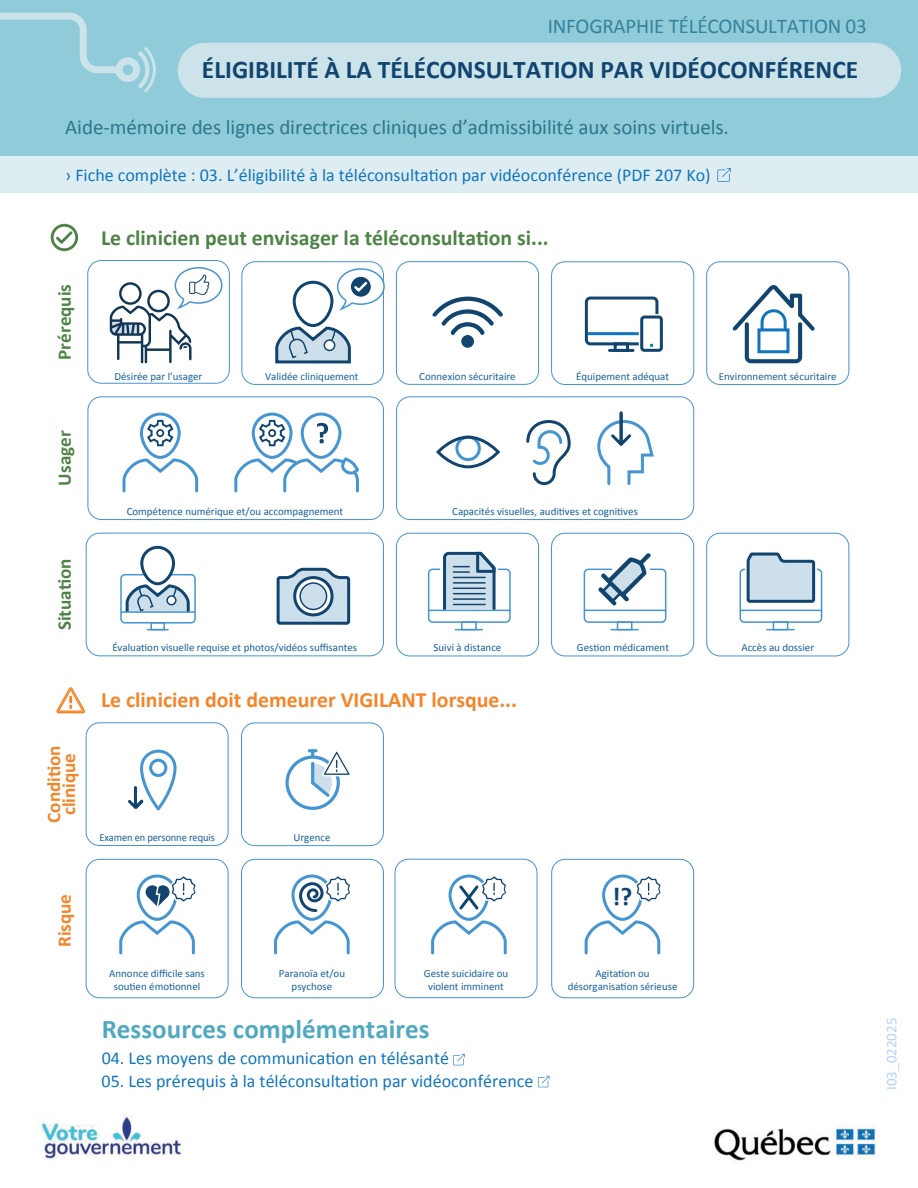
<style>
.page{position:relative;width:918px;height:1188px;background:#fff}
.page>*{position:absolute;margin:0;border:0;box-sizing:border-box;transform-origin:0 0}
.t1{font:700 27px "Calibri";color:#50a9c1}
.t2{font:700 25.65px "Calibri";color:#11456f}
.t3{font:700 25.5px "Calibri";color:#11456f}
.t4{font:700 21.75px "Calibri";color:#4e8346}
.t5{font:700 21.75px "Calibri";color:#f58529}
.t6{font:21px "Calibri";letter-spacing:-.005em;color:#2d778c}
.t7{font:21px "Calibri";letter-spacing:-.01em;color:#37839b}
.t8{font:700 19.05px "Calibri";color:#4e8346}
.t9{font:700 19.05px/15px "Calibri";color:#f58529;text-align:center}
.t10{font:18px "Calibri";color:#1075bc}
.t11{font:15px "Calibri";color:#b7d2fb}
.t12{font:10.95px/13px "Calibri";color:#16609d;text-align:center}
.t13{font:10.95px "Calibri";color:#16609d;scale:.96 1}
</style>
<div class="page">
<div style="left:0;top:0;width:918px;height:160px;background:#90cbda"></div>
<div style="left:178px;top:43px;width:723px;height:55px;background:#cce3ea;border-radius:28px"></div>
<svg style="left:0;top:13px;width:156px;height:79px"></svg>
<img style="left:41px;top:1116px;width:835px;height:46px">
<div style="left:0;top:157px;width:918px;height:36px;background:#deedf1"></div>
<div style="left:585px;top:297px;width:73px;height:48px;border:3px solid #11456f;border-radius:4px"></div>
<hr style="left:588px;top:332px;width:69px;height:3px;background:#1075bc">
<div style="left:614px;top:342px;width:15px;height:10px;border:3px solid #11456f"></div>
<hr style="left:610px;top:349px;width:23px;height:3px;background:#11456f">
<div style="left:584px;top:569px;width:82px;height:54px;border:2px solid #4495d1;border-radius:4px"></div>
<hr style="left:584px;top:610px;width:82px;height:1px;background:#4495d1">
<div style="left:617px;top:621px;width:16px;height:9px;border:2px solid #4495d1"></div>
<svg style="left:611px;top:629px;width:27px;height:1px"></svg>
<div style="left:428px;top:569px;width:83px;height:54px;border:2px solid #4495d1;border-radius:4px"></div>
<hr style="left:429px;top:610px;width:81px;height:1px;background:#4495d1">
<div style="left:461px;top:621px;width:16px;height:9px;border:2px solid #4495d1"></div>
<svg style="left:455px;top:629px;width:27px;height:1px"></svg>
<svg style="left:50px;top:223px;width:29px;height:29px"></svg>
<div style="left:88px;top:260px;width:142px;height:123px;border:1px solid #4495d1;border-radius:14px"></div>
<div style="left:396px;top:261px;width:143px;height:124px;border:1px solid #4495d1;border-radius:14px"></div>
<div style="left:551px;top:262px;width:143px;height:123px;border:1px solid #4495d1;border-radius:14px"></div>
<div style="left:396px;top:397px;width:298px;height:123px;border:1px solid #4495d1;border-radius:14px"></div>
<div style="left:88px;top:397px;width:296px;height:123px;border:1px solid #4495d1;border-radius:14px"></div>
<div style="left:86px;top:533px;width:298px;height:123px;border:1px solid #4495d1;border-radius:14px"></div>
<div style="left:551px;top:533px;width:143px;height:123px;border:1px solid #4495d1;border-radius:14px"></div>
<div style="left:707px;top:533px;width:142px;height:123px;border:1px solid #4495d1;border-radius:14px"></div>
<div style="left:396px;top:533px;width:143px;height:123px;border:1px solid #4495d1;border-radius:14px"></div>
<div style="left:293px;top:281px;width:40px;height:46px;border:3px solid #11456f;border-radius:19px"></div>
<svg style="left:275px;top:325px;width:76px;height:39px"></svg>
<svg style="left:122px;top:458px;width:77px;height:35px"></svg>
<svg style="left:141px;top:414px;width:38px;height:43px"></svg>
<div style="left:140px;top:413px;width:41px;height:46px;border:3px solid #4495d1;border-radius:19px"></div>
<svg style="left:274px;top:920px;width:76px;height:35px"></svg>
<svg style="left:293px;top:876px;width:38px;height:43px"></svg>
<div style="left:291px;top:875px;width:41px;height:46px;border:3px solid #4495d1;border-radius:19px"></div>
<svg style="left:431px;top:920px;width:76px;height:35px"></svg>
<div style="left:449px;top:875px;width:40px;height:46px;border:3px solid #4495d1;border-radius:19px"></div>
<div style="left:86px;top:723px;width:142px;height:123px;border:1px solid #4495d1;border-radius:14px"></div>
<div style="left:241px;top:723px;width:143px;height:123px;border:1px solid #4495d1;border-radius:14px"></div>
<div style="left:395px;top:859px;width:142px;height:139px;border:1px solid #4495d1;border-radius:14px"></div>
<div style="left:86px;top:859px;width:142px;height:139px;border:1px solid #4495d1;border-radius:14px"></div>
<div style="left:241px;top:859px;width:143px;height:139px;border:1px solid #4495d1;border-radius:14px"></div>
<div style="left:242px;top:262px;width:142px;height:123px;border:1px solid #4495d1;border-radius:14px"></div>
<div style="left:461px;top:335px;width:13px;height:13px;background:#11456f;border-radius:50%"></div>
<svg style="left:432px;top:297px;width:71px;height:38px"></svg>
<svg style="left:526px;top:420px;width:45px;height:66px"></svg>
<div style="left:455px;top:436px;width:26px;height:25px;border:3px solid #4495d1;border-radius:50%"></div>
<div style="left:437px;top:436px;width:63px;height:32px;border:3px solid #11456f;border-radius:50%"></div>
<svg style="left:147px;top:420px;width:26px;height:26px"></svg>
<svg style="left:597px;top:411px;width:57px;height:74px"></svg>
<div style="left:740px;top:569px;width:82px;height:54px;border:2px solid #4495d1;border-radius:4px"></div>
<hr style="left:740px;top:610px;width:82px;height:1px;background:#4495d1">
<div style="left:773px;top:621px;width:15px;height:9px;border:2px solid #4495d1"></div>
<svg style="left:767px;top:629px;width:27px;height:1px"></svg>
<div style="left:120px;top:574px;width:76px;height:50px;border:2px solid #4495d1;border-radius:4px"></div>
<hr style="left:121px;top:611px;width:74px;height:2px;background:#4495d1">
<svg style="left:142px;top:547px;width:32px;height:37px"></svg>
<div style="left:140px;top:546px;width:35px;height:39px;border:3px solid #11456f;border-radius:16px"></div>
<div style="left:150px;top:622px;width:15px;height:8px;border:2px solid #4495d1"></div>
<svg style="left:124px;top:583px;width:67px;height:30px"></svg>
<svg style="left:598px;top:553px;width:54px;height:53px"></svg>
<svg style="left:276px;top:567px;width:75px;height:58px;background:#a6bdce"></svg>
<svg style="left:295px;top:578px;width:37px;height:37px"></svg>
<div style="left:293px;top:576px;width:41px;height:40px;border:3px solid #11456f;border-radius:50%"></div>
<div style="left:300px;top:583px;width:27px;height:26px;background:#cddfea;border-radius:50%"></div>
<div style="left:299px;top:582px;width:28px;height:28px;border:2px solid #11456f;border-radius:50%"></div>
<div style="left:440px;top:567px;width:58px;height:6px;background:#fff"></div>
<svg style="left:442px;top:551px;width:55px;height:61px;background:#9cb7ca"></svg>
<svg style="left:745px;top:552px;width:72px;height:51px;background:#b2c7d6"></svg>
<svg style="left:285px;top:749px;width:65px;height:61px"></svg>
<svg style="left:56px;top:687px;width:29px;height:26px"></svg>
<svg style="left:639px;top:314px;width:24px;height:38px"></svg>
<div style="left:707px;top:262px;width:142px;height:123px;border:1px solid #4495d1;border-radius:14px"></div>
<svg style="left:584px;top:920px;width:77px;height:35px"></svg>
<div style="left:602px;top:875px;width:41px;height:46px;border:3px solid #4495d1;border-radius:19px"></div>
<div style="left:551px;top:859px;width:143px;height:139px;border:1px solid #4495d1;border-radius:14px"></div>
<svg style="left:297px;top:875px;width:53px;height:38px"></svg>
<svg style="left:635px;top:876px;width:26px;height:27px"></svg>
<svg style="left:128px;top:750px;width:49px;height:60px"></svg>
<svg style="left:119px;top:875px;width:77px;height:80px"></svg>
<svg style="left:336px;top:267px;width:49px;height:46px"></svg>
<svg style="left:717px;top:168px;width:14px;height:14px"></svg>
<svg style="left:110px;top:267px;width:113px;height:96px"></svg>
<svg style="left:457px;top:875px;width:49px;height:37px"></svg>
<svg style="left:302px;top:414px;width:38px;height:43px"></svg>
<div style="left:301px;top:413px;width:40px;height:46px;border:3px solid #4495d1;border-radius:19px"></div>
<svg style="left:253px;top:414px;width:38px;height:43px"></svg>
<div style="left:252px;top:413px;width:41px;height:46px;border:3px solid #4495d1;border-radius:19px"></div>
<svg style="left:259px;top:420px;width:26px;height:26px"></svg>
<svg style="left:234px;top:455px;width:125px;height:38px"></svg>
<svg style="left:317px;top:423px;width:11px;height:20px"></svg>
<svg style="left:732px;top:285px;width:83px;height:78px"></svg>
<div style="left:757px;top:328px;width:32px;height:25px;border:3px solid #1075bc"></div>
<svg style="left:453px;top:1054px;width:12px;height:11px"></svg>
<svg style="left:538px;top:1076px;width:11px;height:11px"></svg>
<h3 class="t7" style="left:548px;top:11px;width:320px">INFOGRAPHIE TÉLÉCONSULTATION 03</h3>
<h3 class="t3" style="left:202px;top:52px;width:658px">ÉLIGIBILITÉ À LA TÉLÉCONSULTATION PAR VIDÉOCONFÉRENCE</h3>
<h3 class="t6" style="left:65px;top:112px;width:665px">Aide-mémoire des lignes directrices cliniques d’admissibilité aux soins virtuels.</h3>
<h3 class="t10" style="left:65px;top:162px;width:647px">› Fiche complète : 03. L’éligibilité à la téléconsultation par vidéoconférence (PDF 207 Ko)</h3>
<h3 class="t8" style="left:51px;top:360px;width:77px;rotate:-90deg">Prérequis</h3>
<h3 class="t8" style="left:51px;top:486px;width:57px;rotate:-90deg">Usager</h3>
<h3 class="t8" style="left:51px;top:630px;width:73px;rotate:-90deg">Situation</h3>
<h3 class="t9" style="left:46px;top:823px;width:79px;rotate:-90deg">Condition clinique</h3>
<h3 class="t9" style="left:56px;top:947px;width:55px;rotate:-90deg">Risque</h3>
<h3 class="t4" style="left:101px;top:222px;width:449px">Le clinicien peut envisager la téléconsultation si...</h3>
<p class="t12" style="left:114px;top:369px;width:89px">Désirée par l’usager</p>
<p class="t12" style="left:419px;top:369px;width:98px">Connexion sécuritaire</p>
<p class="t12" style="left:576px;top:369px;width:95px">Équipement adéquat</p>
<p class="t12" style="left:265px;top:369px;width:95px">Validée cliniquement</p>
<p class="t12" style="left:719px;top:369px;width:119px">Environnement sécuritaire</p>
<p class="t12" style="left:127px;top:504px;width:218px">Compétence numérique et/ou accompagnement</p>
<p class="t12" style="left:452px;top:504px;width:187px">Capacités visuelles, auditives et cognitives</p>
<p class="t12" style="left:112px;top:641px;width:246px">Évaluation visuelle requise et photos/vidéos suffisantes</p>
<p class="t12" style="left:434px;top:641px;width:69px">Suivi à distance</p>
<p class="t12" style="left:577px;top:641px;width:94px">Gestion médicament</p>
<p class="t12" style="left:741px;top:641px;width:74px">Accès au dossier</p>
<h3 class="t5" style="left:101px;top:684px;width:417px">Le clinicien doit demeurer VIGILANT lorsque...</h3>
<p class="t13" style="left:99px;top:830px;width:122px">Examen en personne requis</p>
<p class="t12" style="left:294px;top:830px;width:39px">Urgence</p>
<p class="t12" style="left:109px;top:967px;width:97px">Annonce difficile sans soutien émotionnel</p>
<p class="t12" style="left:279px;top:967px;width:68px">Paranoïa et/ou psychose</p>
<p class="t12" style="left:424px;top:967px;width:86px">Geste suicidaire ou violent imminent</p>
<h1 class="t1" style="left:102px;top:1010px;width:329px">Ressources complémentaires</h1>
<h3 class="t10" style="left:102px;top:1046px;width:349px">04. Les moyens de communication en télésanté</h3>
<h3 class="t10" style="left:102px;top:1069px;width:433px">05. Les prérequis à la téléconsultation par vidéoconférence</h3>
<h2 class="t2" style="left:612px;top:878px;width:22px">!?</h2>
<p class="t12" style="left:568px;top:967px;width:111px">Agitation ou désorganisation sérieuse</p>
<h3 class="t11" style="left:881px;top:1090px;width:74px;rotate:-90deg">I03_022025</h3>
</div>
